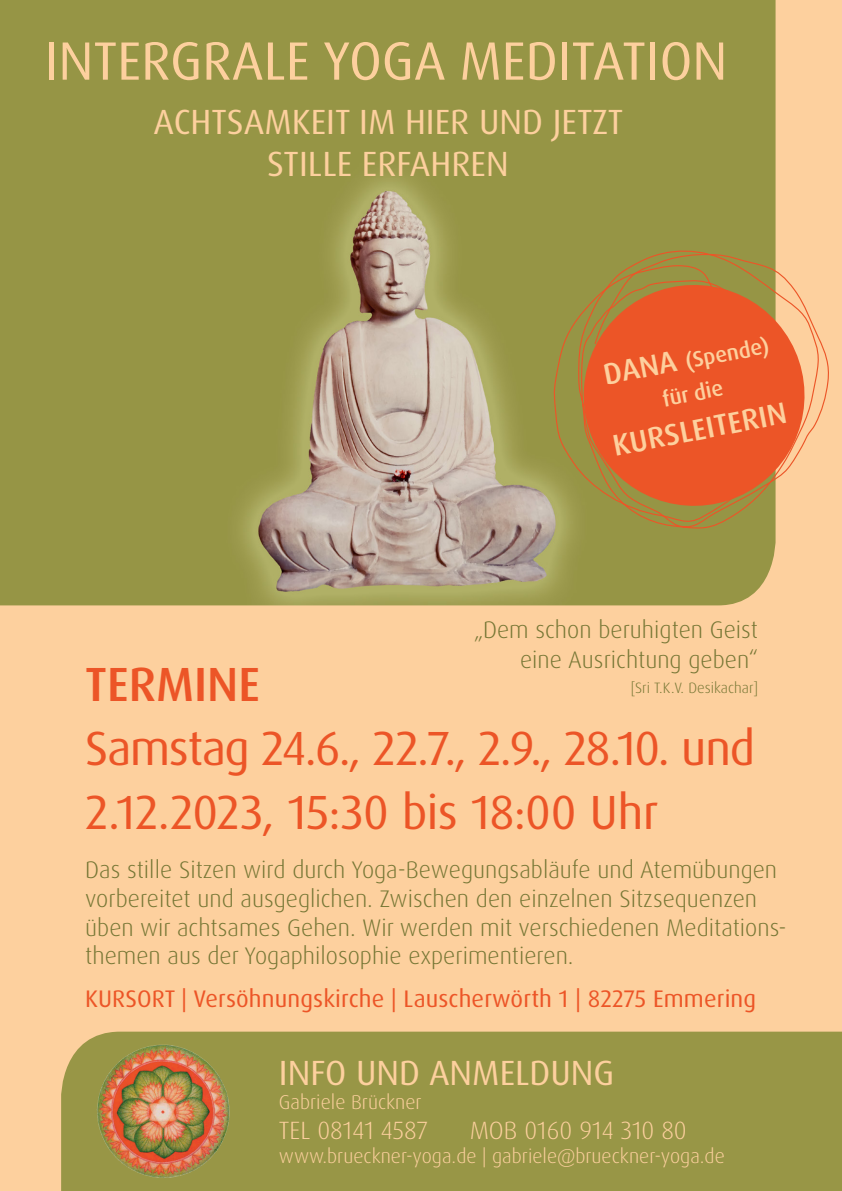
<style>
.page{position:relative;width:842px;height:1191px;background:#fdd09e}
.page>*{position:absolute;margin:0;border:0;box-sizing:border-box;transform-origin:0 0}
.t1{font:54px "Dax Pro";color:#fdd09e}
.t2{font:48px/64px "Dax Pro";letter-spacing:-.02em;color:#ec5527}
.t3{font:500 48px "Dax Pro";color:#ec5527}
.t4{font:35px/42px "Dax Pro";color:#fdd09e;text-align:center}
.t5{font:500 30px "Dax Pro";color:#fdd09e}
.t6{font:300 25px "Dax Pro";color:#fdd09e}
.t7{font:300 24px/28.8px "Dax Pro";color:#757634;text-align:right}
.t8{font:24px "Dax Pro";letter-spacing:.005em;color:#ec5527}
.t9{font:500 21.8px/32.6px "Dax Pro";color:#fdd09e;text-align:center}
.t10{font:300 20px "Dax Pro";color:#fdd09e}
.t11{font:300 15px "Dax Pro";color:#757634}
.s1{font-size:30px}
</style>
<div class="page">
<div style="left:61px;top:1031px;width:781px;height:160px;background:#989646"></div>
<img style="left:0;top:0;width:775px;height:605px">
<img style="left:92px;top:1041px;width:141px;height:138px">
<svg style="left:552px;top:246px;width:277px;height:283px;background:#d27c42"></svg>
<h1 class="t1" style="left:45px;top:26px;width:684px">INTERGRALE YOGA MEDITATION</h1>
<h3 class="t4" style="left:153px;top:101px;width:471px">ACHTSAMKEIT IM HIER UND JETZT<br>STILLE ERFAHREN</h3>
<p class="t9" style="left:601px;top:361px;width:169px;rotate:-11deg"><span class="s1">DANA</span> (Spende) für die</p>
<p class="t5" style="left:609px;top:427px;width:178px;rotate:-11deg">KURSLEITERIN</p>
<p class="t7" style="left:474px;top:614px;width:286px;line-height:30px">„Dem schon beruhigten Geist eine Ausrichtung geben“</p>
<h2 class="t3" style="left:85px;top:653px;width:176px">TERMINE</h2>
<p class="t11" style="left:631px;top:678px;width:129px">[Sri T.K.V. Desikachar]</p>
<h2 class="t2" style="left:85px;top:716px;width:671px">Samstag 24.6., 22.7., 2.9., 28.10. und<br>2.12.2023, 15:30 bis 18:00 Uhr</h2>
<p class="t7" style="left:85px;top:855px;width:703px;text-align:left">Das stille Sitzen wird durch Yoga-Bewegungsabläufe und Atemübungen vorbereitet und ausgeglichen. Zwischen den einzelnen Sitzsequenzen üben wir achtsames Gehen. Wir werden mit verschiedenen Meditations&shy;themen aus der Yogaphilosophie experimentieren.</p>
<p class="t8" style="left:85px;top:983px;width:672px">KURSORT | Versöhnungskirche | Lauscherwörth 1 | 82275 Emmering</p>
<h3 class="t4" style="left:279px;top:1052px;width:337px">INFO UND ANMELDUNG</h3>
<p class="t10" style="left:279px;top:1089px;width:144px">Gabriele Brückner</p>
<p class="t6" style="left:279px;top:1114px;width:150px">TEL 08141 4587</p>
<p class="t6" style="left:470px;top:1114px;width:218px">MOB 0160 914 310 80</p>
<p class="t10" style="left:279px;top:1143px;width:447px">www.brueckner-yoga.de | gabriele@brueckner-yoga.de</p>
</div>
